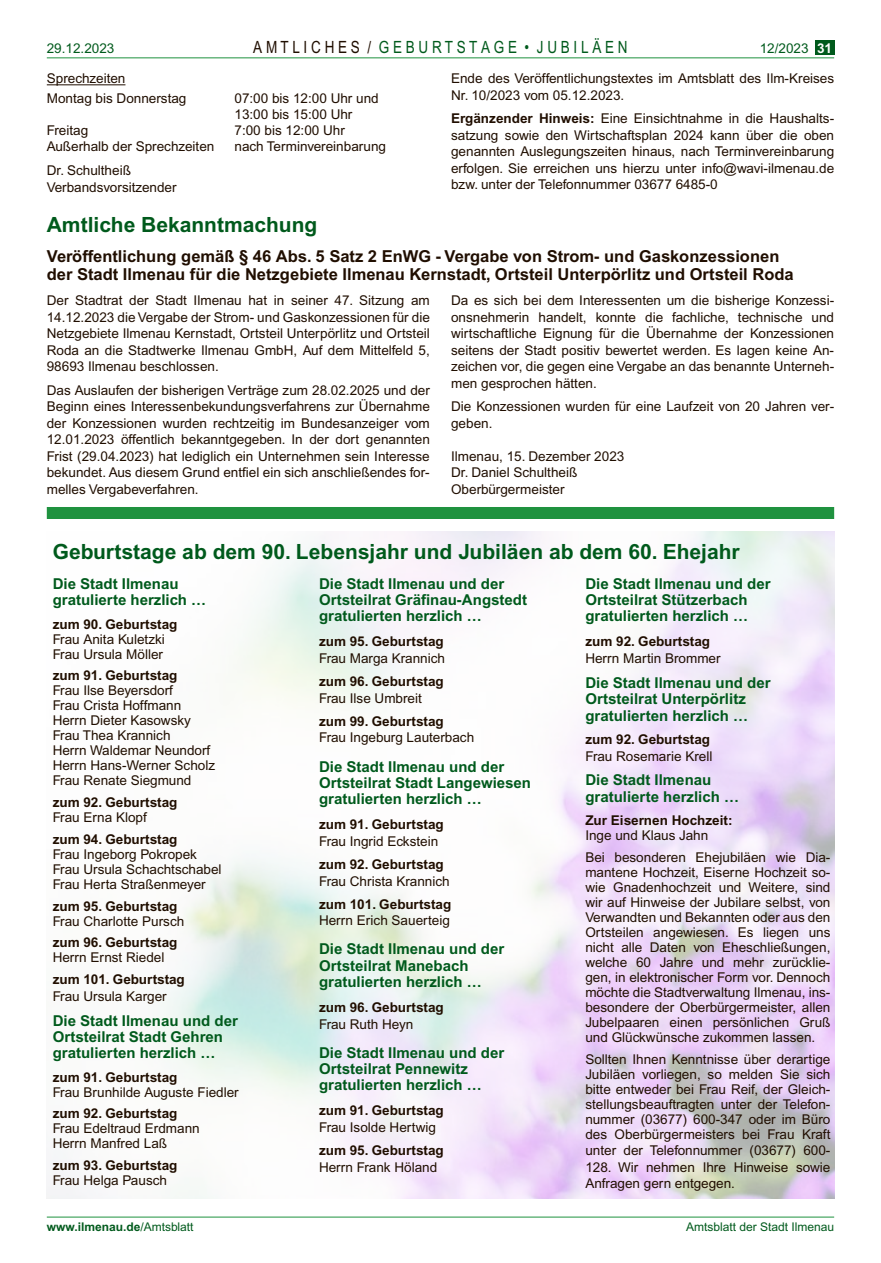
<style>
.page{position:relative;width:881px;height:1263px;background:#fff}
.page>*{position:absolute;margin:0;border:0;box-sizing:border-box;transform-origin:0 0}
.t1{font:700 21px "Arial";color:#005a1c}
.t2{font:16.8px "Arial";color:#005a1c;scale:.8 1}
.t3{font:700 16.5px/18px "Arial";color:#200e00}
.t4{font:700 15px/16.4px "Arial";color:#005a1c}
.t5{font:13.5px/16.5px "Arial";color:#200e00}
.t6{font:700 13.5px "Arial";color:#200e00}
.t7{font:13.5px "Arial";color:#005a1c}
.t8{font:700 13.5px "Arial";color:#fff}
.t9{font:700 12px "Arial";color:#005a1c}
.t10{font:12px "Arial";color:#005a1c}
.s1{color:#200e00}
.s2{font-weight:700}
.s3{font-weight:400}
</style>
<div class="page">
<hr style="left:47px;top:58px;width:786px;height:1px;background:#1f923f">
<div style="left:814px;top:40px;width:19px;height:15px;background:#005a1c"></div>
<hr style="left:47px;top:1217px;width:786px;height:1px;background:#1f923f">
<hr style="left:47px;top:84px;width:78px;height:1px;background:#200e00">
<div style="left:47px;top:507px;width:786px;height:12px;background:#1f923f"></div>
<p class="t7" style="left:47px;top:40px;width:69px">29.12.2023</p>
<p class="t2" style="left:253px;top:37px;width:469px"><span class="s1">A M T L I C H E S /</span> G E B U R T S T A G E • J U B I L Ä E N</p>
<p class="t7" style="left:759px;top:40px;width:50px">12/2023</p>
<p class="t5" style="left:47px;top:69px;width:141px;line-height:19.2px">Sprechzeiten<br>Montag bis Donnerstag</p>
<p class="t8" style="left:816px;top:40px;width:17px">31</p>
<p class="t5" style="left:451px;top:71px;width:384px">Ende des Veröffentlichungstextes im Amtsblatt des Ilm-Kreises<br>Nr. 10/2023 vom 05.12.2023.</p>
<p class="t5" style="left:451px;top:110px;width:384px;text-align:justify"><span class="s2">Ergänzender Hinweis:</span> Eine Einsichtnahme in die Haushalts&shy;satzung sowie den Wirtschaftsplan 2024 kann über die oben genannten Auslegungszeiten hinaus, nach Terminvereinbarung erfolgen. Sie erreichen uns hierzu unter info@wavi-ilmenau.de bzw. unter der Telefonnummer 03677 6485-0</p>
<p class="t5" style="left:234px;top:90px;width:146px;line-height:16px">07:00 bis 12:00 Uhr und<br>13:00 bis 15:00 Uhr</p>
<p class="t5" style="left:47px;top:122px;width:43px">Freitag</p>
<p class="t5" style="left:234px;top:122px;width:112px">7:00 bis 12:00 Uhr</p>
<p class="t5" style="left:47px;top:138px;width:169px">Außerhalb der Sprechzeiten</p>
<p class="t5" style="left:234px;top:138px;width:153px">nach Terminvereinbarung</p>
<p class="t5" style="left:47px;top:162px;width:131px">Dr. Schultheiß<br>Verbandsvorsitzender</p>
<h1 class="t1" style="left:47px;top:212px;width:272px">Amtliche Bekanntmachung</h1>
<p class="t3" style="left:47px;top:248px;width:748px">Veröffentlichung gemäß § 46 Abs. 5 Satz 2 EnWG - Vergabe von Strom- und Gaskonzessionen der Stadt Ilmenau für die Netzgebiete Ilmenau Kernstadt, Ortsteil Unterpörlitz und Ortsteil Roda</p>
<p class="t5" style="left:47px;top:292px;width:384px;text-align:justify">Der Stadtrat der Stadt Ilmenau hat in seiner 47. Sitzung am 14.12.2023 die Vergabe der Strom- und Gaskonzessionen für die Netzgebiete Ilmenau Kernstadt, Ortsteil Unterpörlitz und Ortsteil Roda an die Stadtwerke Ilmenau GmbH, Auf dem Mittelfeld 5, 98693 Ilmenau beschlossen.</p>
<p class="t5" style="left:47px;top:382px;width:384px;text-align:justify">Das Auslaufen der bisherigen Verträge zum 28.02.2025 und der Beginn eines Interessenbekundungsverfahrens zur Übernahme der Konzessionen wurden rechtzeitig im Bundesanzeiger vom 12.01.2023 öffentlich bekanntgegeben. In der dort genannten Frist (29.04.2023) hat lediglich ein Unternehmen sein Interesse bekundet. Aus diesem Grund entfiel ein sich anschließendes for&shy;melles Vergabeverfahren.</p>
<p class="t5" style="left:451px;top:292px;width:384px;text-align:justify">Da es sich bei dem Interessenten um die bisherige Konzessi&shy;onsnehmerin handelt, konnte die fachliche, technische und wirtschaftliche Eignung für die Übernahme der Konzessionen seitens der Stadt positiv bewertet werden. Es lagen keine An&shy;zeichen vor, die gegen eine Vergabe an das benannte Unterneh&shy;men gesprochen hätten.</p>
<p class="t5" style="left:451px;top:398px;width:384px">Die Konzessionen wurden für eine Laufzeit von 20 Jahren ver&shy;geben.</p>
<p class="t5" style="left:451px;top:448px;width:175px">Ilmenau, 15. Dezember 2023<br>Dr. Daniel Schultheiß<br>Oberbürgermeister</p>
<h1 class="t1" style="left:53px;top:539px;width:688px">Geburtstage ab dem 90. Lebensjahr und Jubiläen ab dem 60. Ehejahr</h1>
<p class="t4" style="left:53px;top:575px;width:155px">Die Stadt Ilmenau gratulierte herzlich …</p>
<p class="t6" style="left:53px;top:616px;width:126px">zum 90. Geburtstag</p>
<p class="t5" style="left:53px;top:631px;width:114px;line-height:15px">Frau Anita Kuletzki<br>Frau Ursula Möller</p>
<p class="t6" style="left:53px;top:668px;width:126px">zum 91. Geburtstag</p>
<p class="t5" style="left:53px;top:683px;width:164px;line-height:15px">Frau Ilse Beyersdorf<br>Frau Crista Hoffmann<br>Herrn Dieter Kasowsky<br>Frau Thea Krannich<br>Herrn Waldemar Neundorf<br>Herrn Hans-Werner Scholz<br>Frau Renate Siegmund</p>
<p class="t6" style="left:53px;top:794px;width:126px">zum 92. Geburtstag</p>
<p class="t5" style="left:53px;top:809px;width:96px">Frau Erna Klopf</p>
<p class="t6" style="left:53px;top:831px;width:126px">zum 94. Geburtstag</p>
<p class="t5" style="left:53px;top:847px;width:170px;line-height:15px">Frau Ingeborg Pokropek<br>Frau Ursula Schachtschabel<br>Frau Herta Straßenmeyer</p>
<p class="t6" style="left:53px;top:898px;width:126px">zum 95. Geburtstag</p>
<p class="t5" style="left:53px;top:913px;width:133px">Frau Charlotte Pursch</p>
<p class="t6" style="left:53px;top:935px;width:126px">zum 96. Geburtstag</p>
<p class="t5" style="left:53px;top:949px;width:113px">Herrn Ernst Riedel</p>
<p class="t6" style="left:53px;top:971px;width:134px">zum 101. Geburtstag</p>
<p class="t5" style="left:53px;top:988px;width:116px">Frau Ursula Karger</p>
<p class="t4" style="left:53px;top:1012px;width:187px">Die Stadt Ilmenau und der<br>Ortsteilrat Stadt Gehren gratulierten herzlich …</p>
<p class="t6" style="left:53px;top:1069px;width:126px">zum 91. Geburtstag</p>
<p class="t5" style="left:53px;top:1084px;width:187px">Frau Brunhilde Auguste Fiedler</p>
<p class="t6" style="left:53px;top:1106px;width:126px">zum 92. Geburtstag</p>
<p class="t5" style="left:53px;top:1121px;width:148px;line-height:15px">Frau Edeltraud Erdmann<br>Herrn Manfred Laß</p>
<p class="t6" style="left:53px;top:1157px;width:126px">zum 93. Geburtstag</p>
<p class="t5" style="left:53px;top:1172px;width:116px">Frau Helga Pausch</p>
<p class="t4" style="left:319px;top:575px;width:209px">Die Stadt Ilmenau und der<br>Ortsteilrat Gräfinau-Angstedt gratulierten herzlich …</p>
<p class="t6" style="left:319px;top:634px;width:126px">zum 95. Geburtstag</p>
<p class="t5" style="left:319px;top:650px;width:127px">Frau Marga Krannich</p>
<p class="t6" style="left:319px;top:673px;width:126px">zum 96. Geburtstag</p>
<p class="t5" style="left:319px;top:690px;width:104px">Frau Ilse Umbreit</p>
<p class="t6" style="left:319px;top:713px;width:126px">zum 99. Geburtstag</p>
<p class="t5" style="left:319px;top:730px;width:157px">Frau Ingeburg Lauterbach</p>
<p class="t4" style="left:319px;top:758px;width:213px">Die Stadt Ilmenau und der<br>Ortsteilrat Stadt Langewiesen gratulierten herzlich …</p>
<p class="t6" style="left:319px;top:817px;width:126px">zum 91. Geburtstag</p>
<p class="t5" style="left:319px;top:833px;width:121px">Frau Ingrid Eckstein</p>
<p class="t6" style="left:319px;top:856px;width:126px">zum 92. Geburtstag</p>
<p class="t5" style="left:319px;top:873px;width:132px">Frau Christa Krannich</p>
<p class="t6" style="left:319px;top:896px;width:134px">zum 101. Geburtstag</p>
<p class="t5" style="left:319px;top:912px;width:132px">Herrn Erich Sauerteig</p>
<p class="t4" style="left:319px;top:941px;width:187px">Die Stadt Ilmenau und der<br>Ortsteilrat Manebach gratulierten herzlich …</p>
<p class="t6" style="left:319px;top:999px;width:126px">zum 96. Geburtstag</p>
<p class="t5" style="left:319px;top:1016px;width:96px">Frau Ruth Heyn</p>
<p class="t4" style="left:319px;top:1044px;width:187px">Die Stadt Ilmenau und der<br>Ortsteilrat Pennewitz gratulierten herzlich …</p>
<p class="t6" style="left:319px;top:1103px;width:126px">zum 91. Geburtstag</p>
<p class="t5" style="left:319px;top:1119px;width:118px">Frau Isolde Hertwig</p>
<p class="t6" style="left:319px;top:1142px;width:126px">zum 95. Geburtstag</p>
<p class="t5" style="left:319px;top:1159px;width:120px">Herrn Frank Höland</p>
<p class="t4" style="left:585px;top:575px;width:187px">Die Stadt Ilmenau und der<br>Ortsteilrat Stützerbach gratulierten herzlich …</p>
<p class="t6" style="left:585px;top:634px;width:126px">zum 92. Geburtstag</p>
<p class="t5" style="left:585px;top:650px;width:137px">Herrn Martin Brommer</p>
<p class="t4" style="left:585px;top:674px;width:187px">Die Stadt Ilmenau und der<br>Ortsteilrat Unterpörlitz gratulierten herzlich …</p>
<p class="t6" style="left:585px;top:731px;width:126px">zum 92. Geburtstag</p>
<p class="t5" style="left:585px;top:748px;width:128px">Frau Rosemarie Krell</p>
<p class="t4" style="left:585px;top:772px;width:155px">Die Stadt Ilmenau gratulierte herzlich …</p>
<p class="t6" style="left:585px;top:812px;width:149px">Zur Eisernen Hochzeit:</p>
<p class="t5" style="left:585px;top:825px;width:246px;line-height:21.8px">Inge und Klaus Jahn<br>Bei besonderen Ehejubiläen wie Dia-</p>
<p class="t5" style="left:585px;top:865px;width:246px;line-height:15px;text-align:justify">mantene Hochzeit, Eiserne Hochzeit so&shy;wie Gnadenhochzeit und Weitere, sind wir auf Hinweise der Jubilare selbst, von Verwandten und Bekannten oder aus den Ortsteilen angewiesen. Es liegen uns nicht alle Daten von Eheschließungen, welche 60 Jahre und mehr zurücklie&shy;gen, in elektronischer Form vor. Dennoch möchte die Stadtverwaltung Ilmenau, ins&shy;besondere der Oberbürgermeister, allen Jubelpaaren einen persönlichen Gruß und Glückwünsche zukommen lassen.</p>
<p class="t5" style="left:585px;top:1052px;width:246px;line-height:15px;text-align:justify">Sollten Ihnen Kenntnisse über derartige Jubiläen vorliegen, so melden Sie sich bitte entweder bei Frau Reif, der Gleich&shy;stellungsbeauftragten unter der Telefon&shy;nummer (03677) 600-347 oder im Büro des Oberbürgermeisters bei Frau Kraft</p>
<p class="t5" style="left:585px;top:1142px;width:246px;text-align:justify">unter der Telefonnummer (03677) 600- 128. Wir nehmen Ihre Hinweise sowie Anfragen gern entgegen.</p>
<p class="t9" style="left:47px;top:1219px;width:148px">www.ilmenau.de<span class="s3">/Amtsblatt</span></p>
<p class="t10" style="left:686px;top:1219px;width:149px">Amtsblatt der Stadt Ilmenau</p>
</div>
